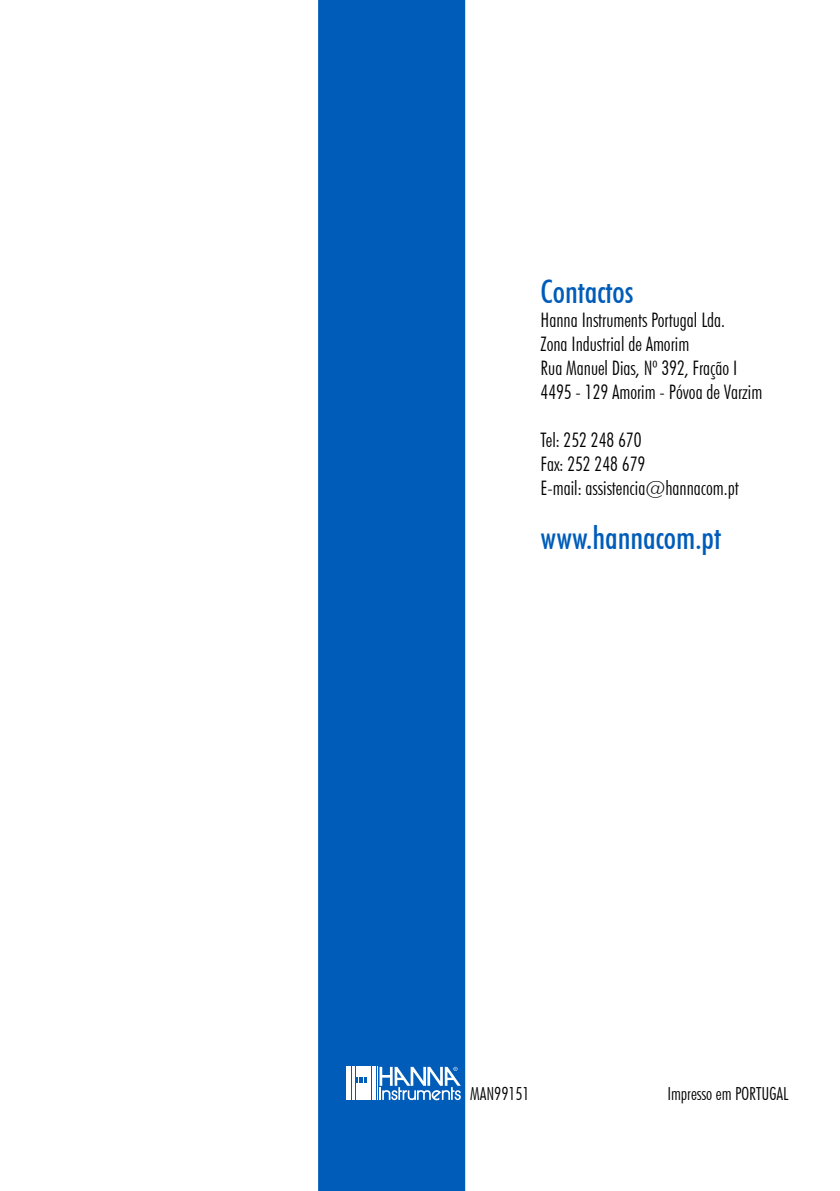
<style>
.page{position:relative;width:840px;height:1191px;background:#fff}
.page>*{position:absolute;margin:0;border:0;box-sizing:border-box;transform-origin:0 0}
.t1{font:500 condensed 32px "Futura BT";color:#005cb9}
.t2{font:300 condensed 20px/24px "Futura BT";color:#000}
.t3{font:300 condensed 18px "Futura BT";color:#000}
</style>
<div class="page">
<svg style="left:318px;top:0;width:147px;height:1191px"></svg>
<hr style="left:347px;top:1066px;width:1px;height:33px;background:#fff">
<hr style="left:348px;top:1066px;width:1px;height:33px;background:#fff">
<hr style="left:349px;top:1066px;width:1px;height:33px;background:#fff">
<hr style="left:350px;top:1066px;width:1px;height:33px;background:#fff">
<hr style="left:352px;top:1066px;width:1px;height:33px;background:#fff">
<hr style="left:353px;top:1066px;width:1px;height:33px;background:#fff">
<hr style="left:354px;top:1066px;width:1px;height:33px;background:#fff">
<hr style="left:368px;top:1066px;width:1px;height:33px;background:#fff">
<hr style="left:369px;top:1066px;width:1px;height:33px;background:#fff">
<hr style="left:370px;top:1066px;width:1px;height:33px;background:#fff">
<hr style="left:371px;top:1066px;width:1px;height:33px;background:#fff">
<hr style="left:373px;top:1066px;width:1px;height:33px;background:#fff">
<hr style="left:374px;top:1066px;width:1px;height:33px;background:#fff">
<hr style="left:375px;top:1066px;width:1px;height:33px;background:#fff">
<hr style="left:376px;top:1066px;width:1px;height:33px;background:#fff">
<svg style="left:379px;top:1066px;width:81px;height:34px"></svg>
<div style="left:355px;top:1066px;width:12px;height:33px;background:#fff"></div>
<hr style="left:345px;top:1066px;width:1px;height:33px;background:#fff">
<svg style="left:356px;top:1077px;width:11px;height:5px"></svg>
<h1 class="t1" style="left:540px;top:272px;width:94px">Contactos</h1>
<p class="t2" style="left:540px;top:307px;width:223px">Hanna Instruments Portugal Lda.<br>Zona Industrial de Amorim<br>Rua Manuel Dias, Nº 392, Fração I<br>4495 - 129 Amorim - Póvoa de Varzim</p>
<p class="t2" style="left:540px;top:427px;width:200px">Tel: 252 248 670<br>Fax: 252 248 679<br>E-mail: assistencia@hannacom.pt</p>
<h1 class="t1" style="left:540px;top:518px;width:182px">www.hannacom.pt</h1>
<p class="t3" style="left:470px;top:1082px;width:61px">MAN99151</p>
<p class="t3" style="left:667px;top:1082px;width:122px">Impresso em PORTUGAL</p>
</div>
